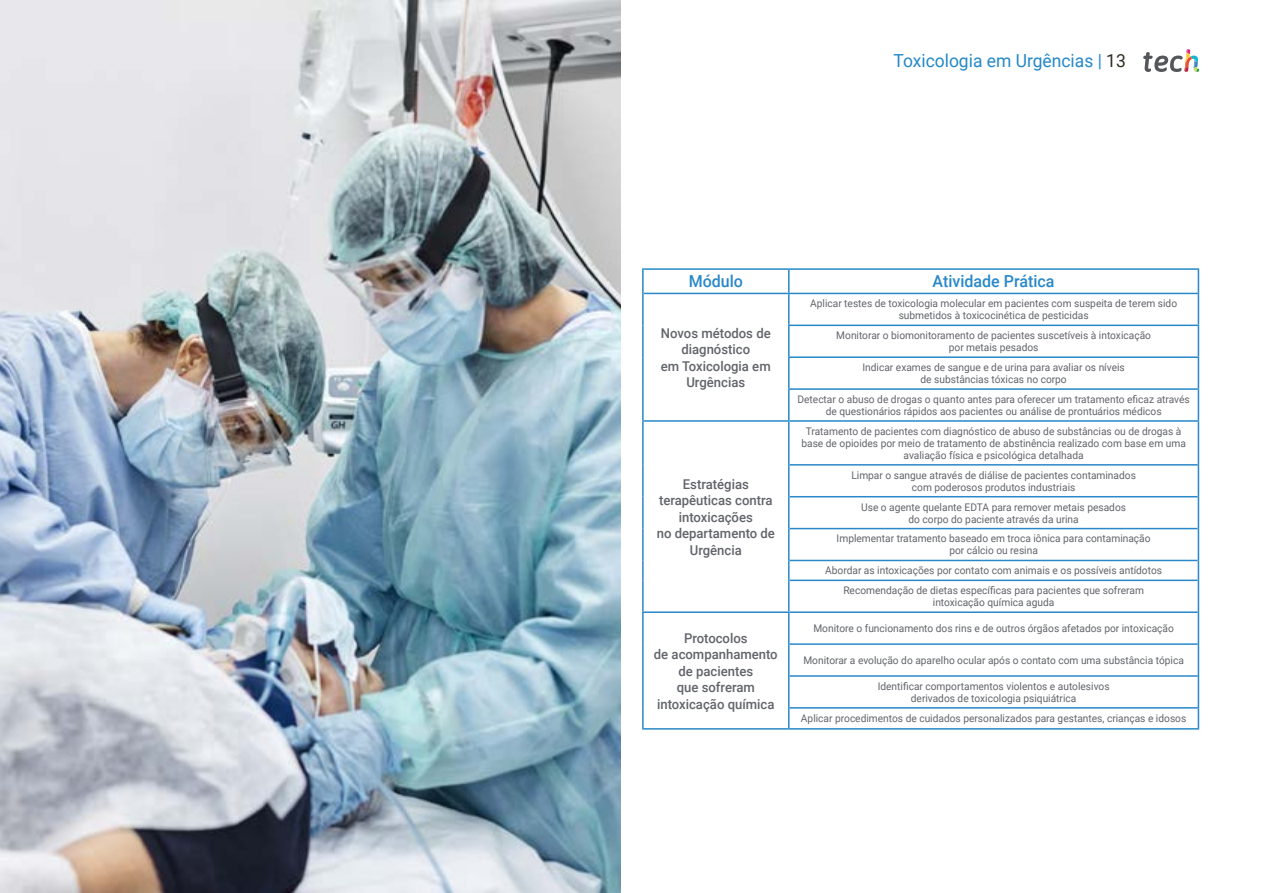
<style>
.page{position:relative;width:1263px;height:893px;background:#fff}
.page>*{position:absolute;margin:0;border:0;box-sizing:border-box;transform-origin:0 0}
.t1{font:18px "Roboto";color:#2488c9}
.t2{font:500 16.5px "Roboto";color:#2988c9}
.t3{font:500 13.5px/16.5px "Roboto";color:#61646a;text-align:center}
.t4{font:10.5px/12px "Roboto";color:#61646a;text-align:center}
.s1{color:#312e20}
</style>
<div class="page">
<img style="left:0;top:0;width:621px;height:893px">
<hr style="left:642px;top:728px;width:147px;height:2px;background:#2988c9">
<hr style="left:642px;top:613px;width:2px;height:31px;background:#2988c9">
<hr style="left:788px;top:613px;width:1px;height:31px;background:#2988c9">
<hr style="left:642px;top:644px;width:2px;height:32px;background:#2988c9">
<hr style="left:788px;top:644px;width:1px;height:32px;background:#2988c9">
<hr style="left:642px;top:676px;width:2px;height:32px;background:#2988c9">
<hr style="left:788px;top:676px;width:1px;height:32px;background:#2988c9">
<hr style="left:642px;top:708px;width:2px;height:20px;background:#2988c9">
<svg style="left:788px;top:708px;width:1px;height:20px"></svg>
<hr style="left:789px;top:464px;width:409px;height:2px;background:#2988c9">
<hr style="left:789px;top:496px;width:409px;height:1px;background:#2988c9">
<hr style="left:789px;top:528px;width:409px;height:1px;background:#2988c9">
<hr style="left:789px;top:560px;width:409px;height:1px;background:#2988c9">
<hr style="left:789px;top:580px;width:409px;height:1px;background:#2988c9">
<hr style="left:789px;top:611px;width:409px;height:2px;background:#2988c9">
<hr style="left:789px;top:643px;width:409px;height:2px;background:#2988c9">
<hr style="left:789px;top:675px;width:409px;height:2px;background:#2988c9">
<hr style="left:644px;top:293px;width:144px;height:1px;background:#2988c9">
<hr style="left:642px;top:293px;width:2px;height:32px;background:#2488c9">
<hr style="left:642px;top:325px;width:2px;height:32px;background:#2488c9">
<hr style="left:642px;top:357px;width:2px;height:32px;background:#2488c9">
<hr style="left:642px;top:389px;width:2px;height:31px;background:#2488c9">
<hr style="left:788px;top:294px;width:1px;height:31px;background:#2988c9">
<hr style="left:642px;top:268px;width:147px;height:2px;background:#2488c9">
<hr style="left:642px;top:270px;width:2px;height:23px;background:#2488c9">
<hr style="left:789px;top:268px;width:410px;height:2px;background:#2488c9">
<svg style="left:788px;top:270px;width:1px;height:23px"></svg>
<svg style="left:1198px;top:270px;width:1px;height:23px"></svg>
<hr style="left:788px;top:293px;width:411px;height:1px;background:#2488c9">
<hr style="left:1198px;top:294px;width:1px;height:31px;background:#2488c9">
<hr style="left:788px;top:326px;width:1px;height:30px;background:#2488c9">
<hr style="left:1198px;top:326px;width:1px;height:30px;background:#2488c9">
<hr style="left:788px;top:356px;width:411px;height:2px;background:#2488c9">
<hr style="left:788px;top:358px;width:1px;height:30px;background:#2488c9">
<hr style="left:1198px;top:358px;width:1px;height:30px;background:#2488c9">
<hr style="left:788px;top:390px;width:1px;height:30px;background:#2488c9">
<hr style="left:1198px;top:390px;width:1px;height:30px;background:#2488c9">
<hr style="left:1198px;top:422px;width:1px;height:43px;background:#2488c9">
<hr style="left:789px;top:707px;width:410px;height:2px;background:#2488c9">
<hr style="left:789px;top:728px;width:410px;height:2px;background:#2488c9">
<hr style="left:788px;top:325px;width:411px;height:1px;background:#2488c9">
<hr style="left:788px;top:388px;width:411px;height:2px;background:#2488c9">
<hr style="left:789px;top:420px;width:410px;height:2px;background:#2488c9">
<hr style="left:1198px;top:465px;width:1px;height:32px;background:#2488c9">
<hr style="left:1198px;top:497px;width:1px;height:32px;background:#2488c9">
<hr style="left:1198px;top:529px;width:1px;height:31px;background:#2488c9">
<svg style="left:1198px;top:560px;width:1px;height:20px"></svg>
<hr style="left:1198px;top:580px;width:1px;height:32px;background:#2488c9">
<hr style="left:1198px;top:612px;width:1px;height:32px;background:#2488c9">
<hr style="left:1198px;top:644px;width:1px;height:32px;background:#2488c9">
<hr style="left:1198px;top:676px;width:1px;height:31px;background:#2488c9">
<svg style="left:1198px;top:709px;width:1px;height:19px"></svg>
<hr style="left:642px;top:420px;width:147px;height:2px;background:#2988c9">
<hr style="left:642px;top:422px;width:2px;height:43px;background:#2988c9">
<hr style="left:788px;top:422px;width:1px;height:43px;background:#2988c9">
<hr style="left:642px;top:465px;width:2px;height:32px;background:#2988c9">
<hr style="left:788px;top:465px;width:1px;height:32px;background:#2988c9">
<hr style="left:642px;top:497px;width:2px;height:32px;background:#2988c9">
<hr style="left:788px;top:497px;width:1px;height:32px;background:#2988c9">
<hr style="left:642px;top:529px;width:2px;height:31px;background:#2988c9">
<hr style="left:788px;top:529px;width:1px;height:31px;background:#2988c9">
<hr style="left:642px;top:560px;width:2px;height:20px;background:#2988c9">
<svg style="left:788px;top:560px;width:1px;height:20px"></svg>
<hr style="left:642px;top:580px;width:2px;height:31px;background:#2988c9">
<hr style="left:788px;top:580px;width:1px;height:31px;background:#2988c9">
<hr style="left:642px;top:611px;width:147px;height:2px;background:#2988c9">
<svg style="left:1143px;top:49px;width:56px;height:23px"></svg>
<h1 class="t1" style="left:893px;top:48px;width:234px">Toxicologia em Urgências | <span class="s1">13</span></h1>
<h2 class="t2" style="left:689px;top:270px;width:56px">Módulo</h2>
<h2 class="t2" style="left:933px;top:270px;width:123px">Atividade Prática</h2>
<p class="t3" style="left:661px;top:324px;width:111px">Novos métodos de diagnóstico<br>em Toxicologia em<br>Urgências</p>
<p class="t4" style="left:810px;top:297px;width:368px">Aplicar testes de toxicologia molecular em pacientes com suspeita de terem sido submetidos à toxicocinética de pesticidas</p>
<p class="t4" style="left:836px;top:329px;width:316px">Monitorar o biomonitoramento de pacientes suscetíveis à intoxicação por metais pesados</p>
<p class="t4" style="left:862px;top:361px;width:264px">Indicar exames de sangue e de urina para avaliar os níveis de substâncias tóxicas no corpo</p>
<p class="t4" style="left:797px;top:393px;width:394px">Detectar o abuso de drogas o quanto antes para oferecer um tratamento eficaz através de questionários rápidos aos pacientes ou análise de prontuários médicos</p>
<p class="t3" style="left:657px;top:475px;width:120px">Estratégias terapêuticas contra intoxicações<br>no departamento de<br>Urgência</p>
<p class="t3" style="left:654px;top:629px;width:125px">Protocolos<br>de acompanhamento de pacientes<br>que sofreram intoxicação química</p>
<p class="t4" style="left:801px;top:425px;width:386px">Tratamento de pacientes com diagnóstico de abuso de substâncias ou de drogas à base de opioides por meio de tratamento de abstinência realizado com base em uma avaliação física e psicológica detalhada</p>
<p class="t4" style="left:851px;top:469px;width:286px">Limpar o sangue através de diálise de pacientes contaminados com poderosos produtos industriais</p>
<p class="t4" style="left:861px;top:500px;width:266px">Use o agente quelante EDTA para remover metais pesados do corpo do paciente através da urina</p>
<p class="t4" style="left:837px;top:532px;width:315px">Implementar tratamento baseado em troca iônica para contaminação por cálcio ou resina</p>
<p class="t4" style="left:825px;top:560px;width:338px;line-height:20px">Abordar as intoxicações por contato com animais e os possíveis antídotos<br>Recomendação de dietas específicas para pacientes que sofreram</p>
<p class="t4" style="left:933px;top:596px;width:123px">intoxicação química aguda</p>
<p class="t4" style="left:813px;top:622px;width:362px">Monitore o funcionamento dos rins e de outros órgãos afetados por intoxicação</p>
<p class="t4" style="left:803px;top:654px;width:382px">Monitorar a evolução do aparelho ocular após o contato com uma substância tópica</p>
<p class="t4" style="left:878px;top:680px;width:233px">Identificar comportamentos violentos e autolesivos derivados de toxicologia psiquiátrica</p>
<p class="t4" style="left:801px;top:712px;width:387px">Aplicar procedimentos de cuidados personalizados para gestantes, crianças e idosos</p>
</div>
